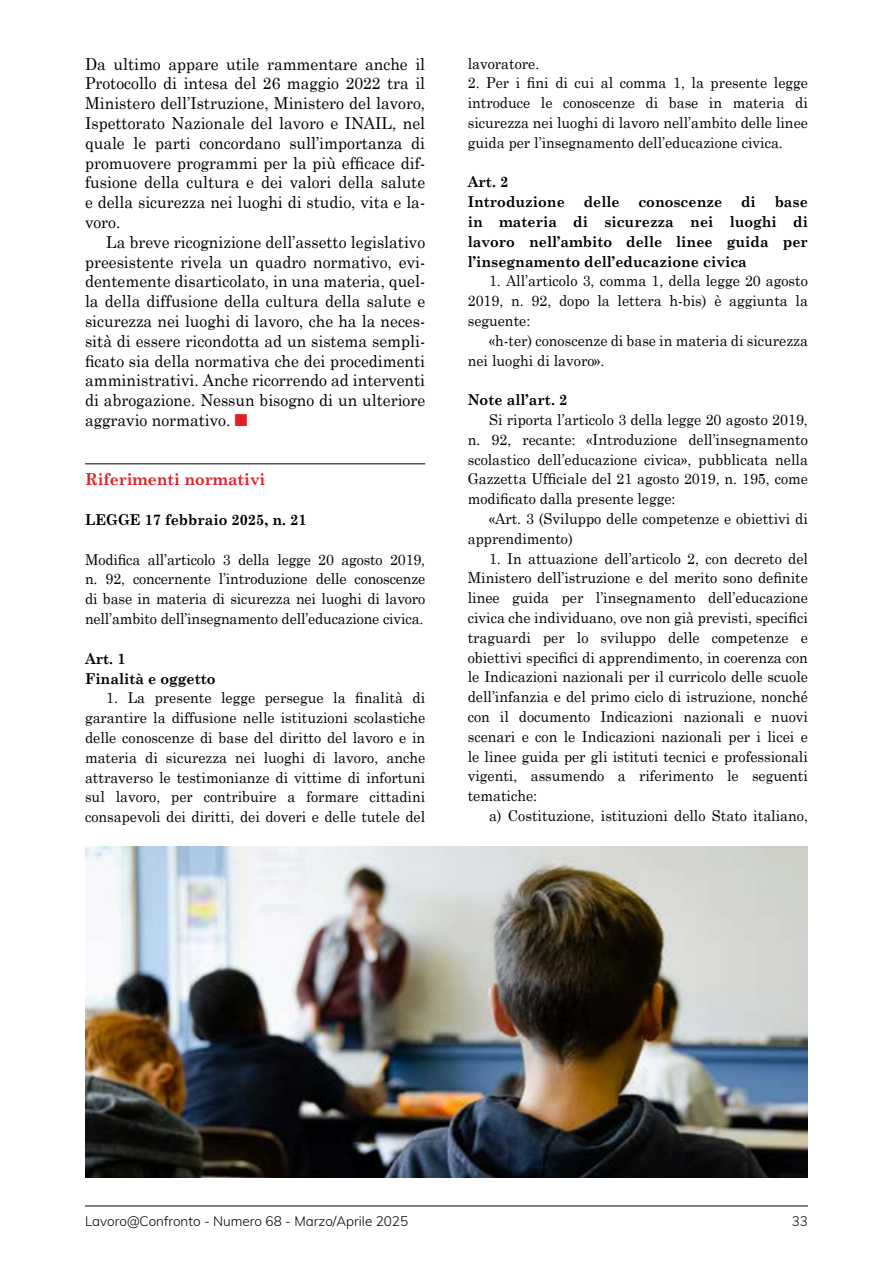
<style>
.page{position:relative;width:893px;height:1263px;background:#fff}
.page>*{position:absolute;margin:0;border:0;box-sizing:border-box;transform-origin:0 0}
.t1{font:16.5px/19.8px "Century Schoolbook";color:#000;text-align:justify;scale:.95 1}
.t2{font:700 16.5px "Century Schoolbook";color:#e21f26;scale:.95 1}
.t3{font:15px/19.8px "Century Schoolbook";color:#000;text-align:justify;scale:.95 1}
.t4{font:700 15px/19.8px "Century Schoolbook";color:#000;scale:.95 1}
.t5{font:300 13.5px "Muli";color:#000}
.s1{font-family:"Monotype Sorts";color:#e21f26}
</style>
<div class="page">
<hr style="left:85px;top:1205px;width:723px;height:1px;background:#000">
<hr style="left:85px;top:463px;width:340px;height:1px;background:#000">
<img style="left:85px;top:846px;width:723px;height:332px">
<p class="t1" style="left:85px;top:53px;width:360px">Da ultimo appare utile rammentare anche il Protocollo di intesa del 26 maggio 2022 tra il Ministero dell’Istruzione, Ministero del lavoro, Ispettorato Nazionale del lavoro e INAIL, nel quale le parti concordano sull’importanza di promuovere programmi per la più efficace dif&shy;fusione della cultura e dei valori della salute e della sicurezza nei luoghi di studio, vita e la&shy;voro.</p>
<p class="t1" style="left:85px;top:232px;width:360px;text-indent:21px">La breve ricognizione dell’assetto legislativo preesistente rivela un quadro normativo, evi&shy;dentemente disarticolato, in una materia, quel&shy;la della diffusione della cultura della salute e sicurezza nei luoghi di lavoro, che ha la neces&shy;sità di essere ricondotta ad un sistema sempli&shy;ficato sia della normativa che dei procedimenti amministrativi. Anche ricorrendo ad interventi di abrogazione. Nessun bisogno di un ulteriore aggravio normativo. <span class="s1">n</span></p>
<p class="t2" style="left:85px;top:469px;width:191px">Riferimenti normativi</p>
<p class="t4" style="left:85px;top:510px;width:235px">LEGGE 17 febbraio 2025, n. 21</p>
<p class="t3" style="left:85px;top:549px;width:360px">Modifica all’articolo 3 della legge 20 agosto 2019, n. 92, concernente l’introduzione delle conoscenze di base in materia di sicurezza nei luoghi di lavoro nell’ambito dell’insegnamento dell’educazione civica.</p>
<p class="t4" style="left:85px;top:648px;width:139px">Art. 1<br>Finalità e oggetto</p>
<p class="t3" style="left:85px;top:688px;width:360px;text-indent:21px">1. La presente legge persegue la finalità di garantire la diffusione nelle istituzioni scolastiche delle conoscenze di base del diritto del lavoro e in materia di sicurezza nei luoghi di lavoro, anche attraverso le testimonianze di vittime di infortuni sul lavoro, per contribuire a formare cittadini consapevoli dei diritti, dei doveri e delle tutele del</p>
<p class="t3" style="left:468px;top:53px;width:77px">lavoratore.</p>
<p class="t3" style="left:468px;top:73px;width:360px">2. Per i fini di cui al comma 1, la presente legge introduce le conoscenze di base in materia di sicurezza nei luoghi di lavoro nell’ambito delle linee guida per l’insegnamento dell’educazione civica.</p>
<p class="t4" style="left:468px;top:172px;width:104px">Art. 2<br>Introduzione</p>
<p class="t4" style="left:468px;top:192px;width:360px;text-align:justify;text-indent:307px">base in materia di sicurezza nei luoghi di lavoro nell’ambito delle linee guida per l’insegnamento dell’educazione civica</p>
<p class="t3" style="left:468px;top:271px;width:360px;text-indent:21px">1. All’articolo 3, comma 1, della legge 20 agosto 2019, n. 92, dopo la lettera h-bis) è aggiunta la seguente:</p>
<p class="t3" style="left:468px;top:330px;width:360px;text-indent:21px">«h-ter) conoscenze di base in materia di sicurezza nei luoghi di lavoro».</p>
<p class="t4" style="left:468px;top:390px;width:106px">Note all’art. 2</p>
<p class="t3" style="left:468px;top:409px;width:360px;text-indent:21px">Si riporta l’articolo 3 della legge 20 agosto 2019, n. 92, recante: «Introduzione dell’insegnamento scolastico dell’educazione civica», pubblicata nella Gazzetta Ufficiale del 21 agosto 2019, n. 195, come modificato dalla presente legge:</p>
<p class="t3" style="left:468px;top:508px;width:360px;text-indent:21px">«Art. 3 (Sviluppo delle competenze e obiettivi di apprendimento)</p>
<p class="t3" style="left:468px;top:548px;width:360px;text-indent:21px">1. In attuazione dell’articolo 2, con decreto del Ministero dell’istruzione e del merito sono definite linee guida per l’insegnamento dell’educazione civica che individuano, ove non già previsti, specifici traguardi per lo sviluppo delle competenze e obiettivi specifici di apprendimento, in coerenza con le Indicazioni nazionali per il curricolo delle scuole dell’infanzia e del primo ciclo di istruzione, nonché con il documento Indicazioni nazionali e nuovi scenari e con le Indicazioni nazionali per i licei e le linee guida per gli istituti tecnici e professionali vigenti, assumendo a riferimento le seguenti tematiche:</p>
<p class="t3" style="left:489px;top:805px;width:337px">a) Costituzione, istituzioni dello Stato italiano,</p>
<p class="t4" style="left:584px;top:192px;width:39px">delle</p>
<p class="t4" style="left:638px;top:192px;width:90px">conoscenze</p>
<p class="t4" style="left:741px;top:192px;width:17px">di</p>
<p class="t5" style="left:85px;top:1211px;width:325px">Lavoro@Confronto - Numero 68 - Marzo/Aprile 2025</p>
<p class="t5" style="left:792px;top:1211px;width:18px">33</p>
</div>
